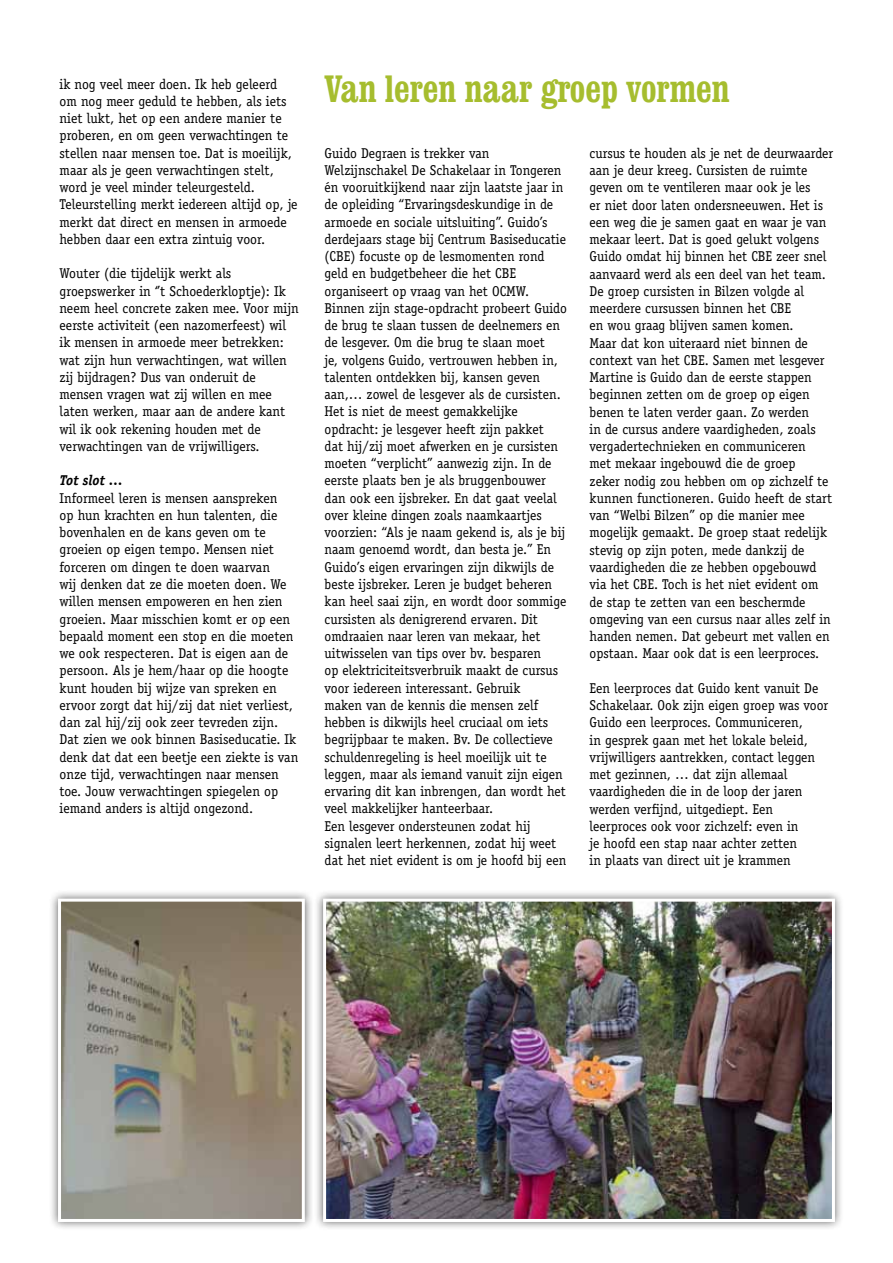
<style>
.page{position:relative;width:893px;height:1263px;background:#fff}
.page>*{position:absolute;margin:0;border:0;box-sizing:border-box;transform-origin:0 0}
.t1{font:700 condensed 37.5px "Clarendon BT";color:#a6bd2e}
.t2{font:14.25px/17.2px "Officina Serif Std";color:#000;scale:.96 1}
.t3{font:14.25px/17.2px "Officina Serif Std";color:#000}
.t4{font:italic 700 14.25px "Officina Serif Std";color:#000}
</style>
<div class="page">
<div style="left:49px;top:890px;width:265px;height:341px;background:#000;opacity:.6"></div>
<img style="left:62px;top:903px;width:239px;height:315px">
<div style="left:58px;top:899px;width:247px;height:323px;border:3px solid #fff"></div>
<div style="left:314px;top:890px;width:530px;height:341px;background:#000;opacity:.6"></div>
<img style="left:327px;top:903px;width:504px;height:315px">
<div style="left:323px;top:899px;width:512px;height:323px;border:3px solid #fff"></div>
<p class="t3" style="left:60px;top:75px;width:240px">ik nog veel meer doen. Ik heb geleerd om nog meer geduld te hebben, als iets niet lukt, het op een andere manier te proberen, en om geen verwachtingen te stellen naar mensen toe. Dat is moeilijk, maar als je geen verwachtingen stelt, word je veel minder teleurgesteld.<br>Teleurstelling merkt iedereen altijd op, je merkt dat direct en mensen in armoede hebben daar een extra zintuig voor.</p>
<p class="t3" style="left:60px;top:265px;width:241px">Wouter (die tijdelijk werkt als groepswerker in ‘’t Schoederkloptje): Ik neem heel concrete zaken mee. Voor mijn eerste activiteit (een nazomerfeest) wil ik mensen in armoede meer betrekken: wat zijn hun verwachtingen, wat willen zij bijdragen? Dus van onderuit de mensen vragen wat zij willen en mee laten werken, maar aan de andere kant wil ik ook rekening houden met de verwachtingen van de vrijwilligers.</p>
<p class="t4" style="left:60px;top:472px;width:65px">Tot slot …</p>
<p class="t3" style="left:60px;top:489px;width:240px">Informeel leren is mensen aanspreken<br>op hun krachten en hun talenten, die bovenhalen en de kans geven om te groeien op eigen tempo. Mensen niet forceren om dingen te doen waarvan<br>wij denken dat ze die moeten doen. We willen mensen empoweren en hen zien groeien. Maar misschien komt er op een bepaald moment een stop en die moeten we ook respecteren. Dat is eigen aan de persoon. Als je hem/haar op die hoogte kunt houden bij wijze van spreken en ervoor zorgt dat hij/zij dat niet verliest, dan zal hij/zij ook zeer tevreden zijn.<br>Dat zien we ook binnen Basiseducatie. Ik denk dat dat een beetje een ziekte is van onze tijd, verwachtingen naar mensen toe. Jouw verwachtingen spiegelen op iemand anders is altijd ongezond.</p>
<h1 class="t1" style="left:325px;top:66px;width:407px">Van leren naar groep vormen</h1>
<p class="t2" style="left:325px;top:144px;width:254px">Guido Degraen is trekker van Welzijnschakel De Schakelaar in Tongeren én vooruitkijkend naar zijn laatste jaar in de opleiding “Ervaringsdeskundige in de armoede en sociale uitsluiting”. Guido’s derdejaars stage bij Centrum Basiseducatie (CBE) focuste op de lesmomenten rond geld en budgetbeheer die het CBE organiseert op vraag van het OCMW.<br>Binnen zijn stage-opdracht probeert Guido de brug te slaan tussen de deelnemers en de lesgever. Om die brug te slaan moet<br>je, volgens Guido, vertrouwen hebben in, talenten ontdekken bij, kansen geven aan,… zowel de lesgever als de cursisten.<br>Het is niet de meest gemakkelijke opdracht: je lesgever heeft zijn pakket<br>dat hij/zij moet afwerken en je cursisten moeten “verplicht” aanwezig zijn. In de eerste plaats ben je als bruggenbouwer dan ook een ijsbreker. En dat gaat veelal over kleine dingen zoals naamkaartjes voorzien: “Als je naam gekend is, als je bij naam genoemd wordt, dan besta je.” En Guido’s eigen ervaringen zijn dikwijls de beste ijsbreker. Leren je budget beheren kan heel saai zijn, en wordt door sommige cursisten als denigrerend ervaren. Dit omdraaien naar leren van mekaar, het uitwisselen van tips over bv. besparen<br>op elektriciteitsverbruik maakt de cursus voor iedereen interessant. Gebruik<br>maken van de kennis die mensen zelf hebben is dikwijls heel cruciaal om iets begrijpbaar te maken. Bv. De collectieve schuldenregeling is heel moeilijk uit te leggen, maar als iemand vanuit zijn eigen ervaring dit kan inbrengen, dan wordt het veel makkelijker hanteerbaar.<br>Een lesgever ondersteunen zodat hij signalen leert herkennen, zodat hij weet dat het niet evident is om je hoofd bij een</p>
<p class="t2" style="left:590px;top:144px;width:255px">cursus te houden als je net de deurwaarder aan je deur kreeg. Cursisten de ruimte geven om te ventileren maar ook je les<br>er niet door laten ondersneeuwen. Het is een weg die je samen gaat en waar je van mekaar leert. Dat is goed gelukt volgens Guido omdat hij binnen het CBE zeer snel aanvaard werd als een deel van het team.<br>De groep cursisten in Bilzen volgde al meerdere cursussen binnen het CBE<br>en wou graag blijven samen komen.<br>Maar dat kon uiteraard niet binnen de context van het CBE. Samen met lesgever Martine is Guido dan de eerste stappen beginnen zetten om de groep op eigen benen te laten verder gaan. Zo werden<br>in de cursus andere vaardigheden, zoals vergadertechnieken en communiceren<br>met mekaar ingebouwd die de groep<br>zeker nodig zou hebben om op zichzelf te kunnen functioneren. Guido heeft de start van “Welbi Bilzen” op die manier mee mogelijk gemaakt. De groep staat redelijk stevig op zijn poten, mede dankzij de vaardigheden die ze hebben opgebouwd via het CBE. Toch is het niet evident om de stap te zetten van een beschermde omgeving van een cursus naar alles zelf in handen nemen. Dat gebeurt met vallen en opstaan. Maar ook dat is een leerproces.</p>
<p class="t2" style="left:590px;top:679px;width:250px">Een leerproces dat Guido kent vanuit De Schakelaar. Ook zijn eigen groep was voor Guido een leerproces. Communiceren,<br>in gesprek gaan met het lokale beleid, vrijwilligers aantrekken, contact leggen met gezinnen, … dat zijn allemaal vaardigheden die in de loop der jaren werden verfijnd, uitgediept. Een leerproces ook voor zichzelf: even in<br>je hoofd een stap naar achter zetten<br>in plaats van direct uit je krammen</p>
</div>
